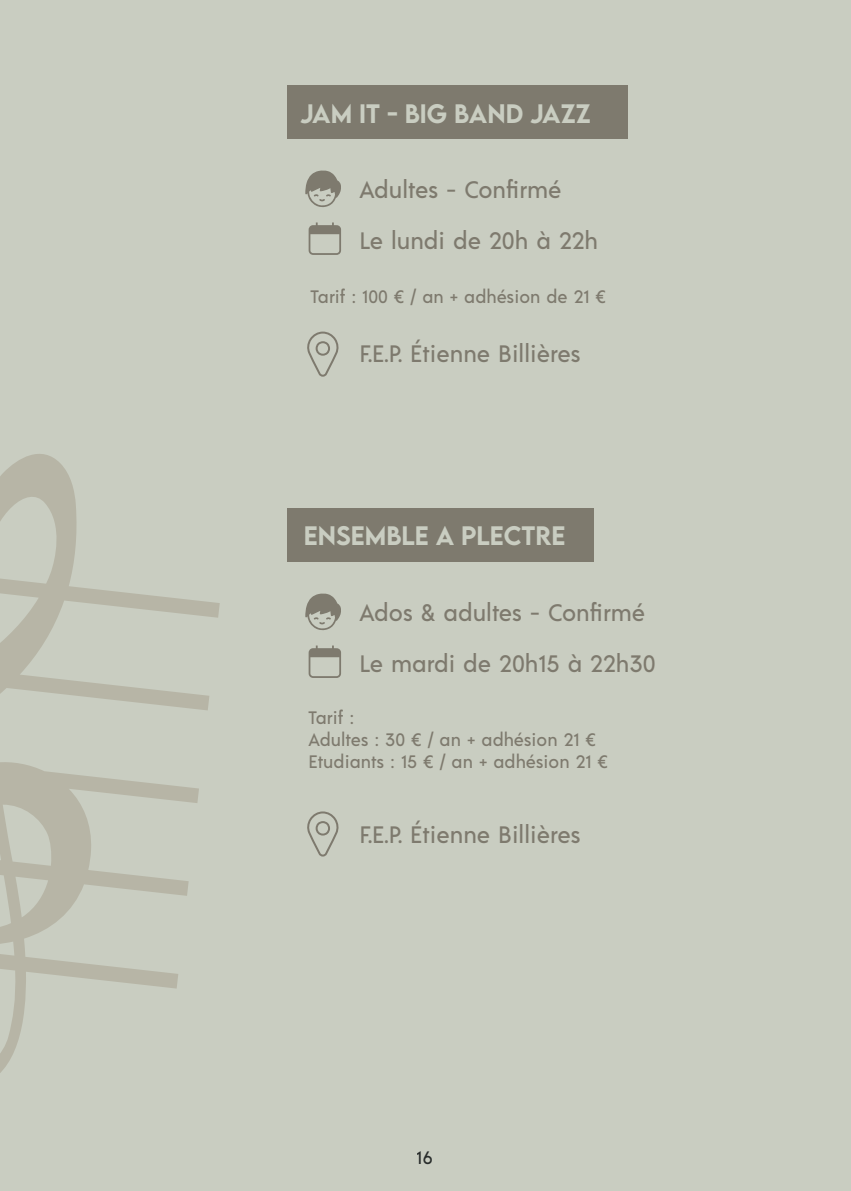
<style>
.page{position:relative;width:851px;height:1191px;background:#fff}
.page>*{position:absolute;margin:0;border:0;box-sizing:border-box;transform-origin:0 0}
.t1{font:500 23.8px/50.8px "Acre";color:#7e7a6e}
.t2{font:500 23.8px "LEMONMILK";color:#c9cdc1}
.t3{font:500 18px/22px "Acre";color:#7e7a6e}
.t4{font:500 18px "Acre";color:#35393b}
</style>
<div class="page">
<div style="left:0;top:1px;width:850px;height:1190px;background:#c9cdc1"></div>
<svg style="left:307px;top:331px;width:32px;height:46px"></svg>
<svg style="left:307px;top:811px;width:32px;height:45px"></svg>
<div style="left:287px;top:86px;width:340px;height:53px;background:#7e7a6e"></div>
<div style="left:287px;top:508px;width:306px;height:54px;background:#7e7a6e"></div>
<svg style="left:305px;top:593px;width:36px;height:37px"></svg>
<svg style="left:308px;top:645px;width:33px;height:33px"></svg>
<svg style="left:305px;top:170px;width:36px;height:37px"></svg>
<svg style="left:308px;top:222px;width:33px;height:33px"></svg>
<svg style="left:0;top:454px;width:220px;height:619px"></svg>
<p class="t2" style="left:300px;top:98px;width:292px">JAM IT - BiG BAND JAZZ</p>
<p class="t1" style="left:359px;top:163px;width:240px">Adultes - Confirmé<br>Le lundi de 20h à 22h</p>
<p class="t3" style="left:310px;top:285px;width:297px">Tarif : 100 € / an + adhésion de 21 €</p>
<p class="t1" style="left:359px;top:326px;width:223px">F.E.P. Étienne Billières</p>
<p class="t2" style="left:304px;top:520px;width:263px">ENSEMBLE A PLECTRE</p>
<p class="t1" style="left:359px;top:586px;width:298px">Ados &amp; adultes - Confirmé<br>Le mardi de 20h15 à 22h30</p>
<p class="t3" style="left:308px;top:706px;width:301px">Tarif :<br>Adultes : 30 € / an + adhésion 21 €<br>Etudiants : 15 € / an + adhésion 21 €</p>
<p class="t1" style="left:359px;top:807px;width:223px">F.E.P. Étienne Billières</p>
<p class="t4" style="left:417px;top:1145px;width:17px">16</p>
</div>
